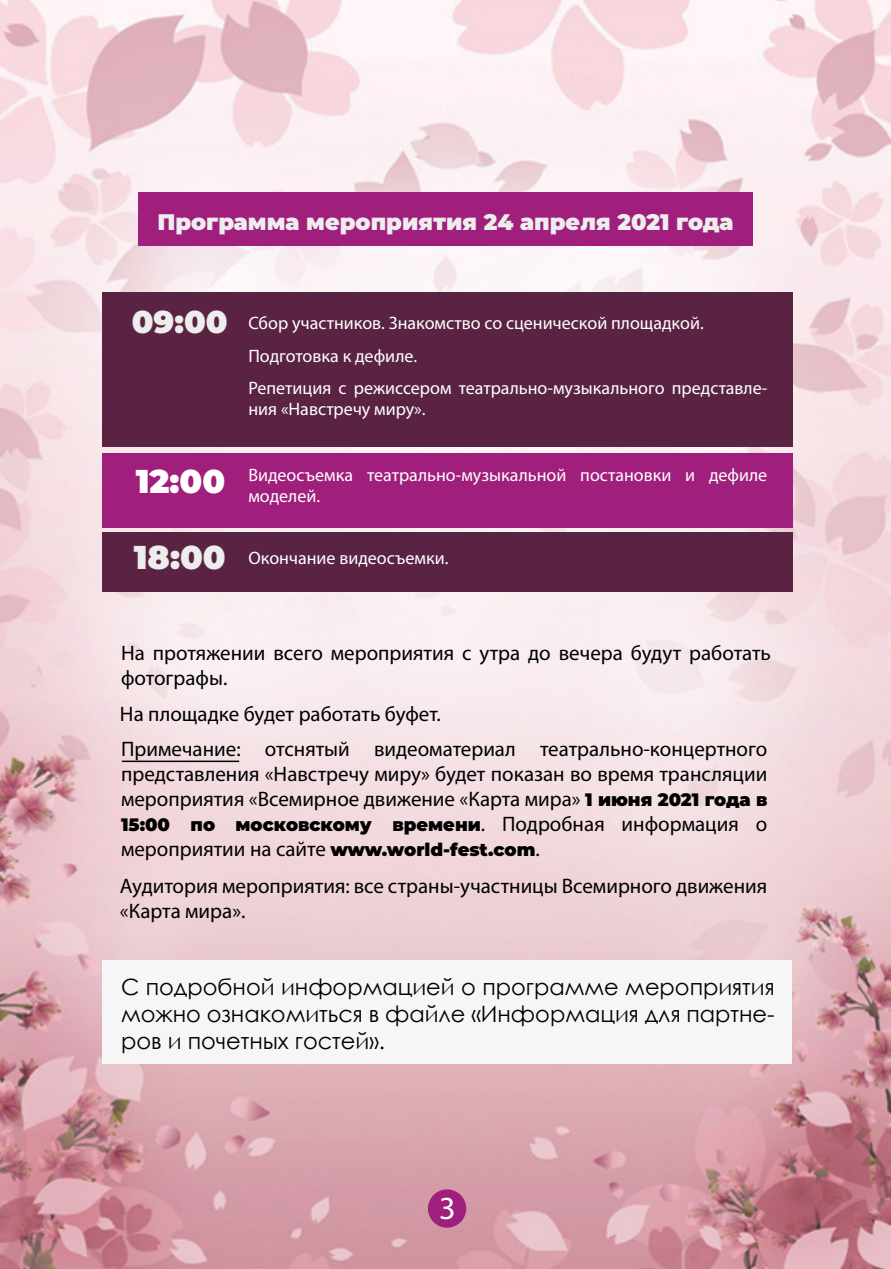
<style>
.page{position:relative;width:891px;height:1269px;background:#fff}
.page>*{position:absolute;margin:0;border:0;box-sizing:border-box;transform-origin:0 0}
.t1{font:900 33px "Montserrat";color:#fff}
.t2{font:900 33px "Montserrat";color:#ededed}
.t3{font:32.25px "Myriad Pro";color:#fff}
.t4{font:900 31.5px "Montserrat";color:#ededed}
.t5{font:22.5px/27px "Century Gothic";color:#000;text-align:justify}
.t6{font:900 22.5px "Montserrat";color:#ededed}
.t7{font:21px/25.2px "Myriad Pro";color:#000}
.t8{font:18px/32.1px "Myriad Pro";color:#fff}
.t9{font:900 18px "Montserrat";color:#000}
.s1{font-family:"Montserrat";font-weight:900;font-size:18px}
.s2{font-family:"Myriad Pro";font-weight:400;font-size:21px}
</style>
<div class="page">
<img style="left:0;top:0;width:891px;height:1269px">
<div style="left:102px;top:533px;width:691px;height:59px;background:#5b2343"></div>
<div style="left:102px;top:293px;width:691px;height:154px;background:#5b2343"></div>
<div style="left:102px;top:453px;width:691px;height:75px;background:#a01f7c"></div>
<div style="left:102px;top:961px;width:690px;height:103px;background:#f6f6f6"></div>
<hr style="left:122px;top:761px;width:117px;height:1px;background:#000">
<div style="left:138px;top:192px;width:615px;height:54px;background:#a01f7c"></div>
<div style="left:428px;top:1189px;width:38px;height:39px;background:#a01f7c;border-radius:50%"></div>
<p class="t6" style="left:157px;top:205px;width:578px">Программа мероприятия 24 апреля 2021 года</p>
<h3 class="t4" style="left:132px;top:298px;width:97px">09:00</h3>
<h1 class="t1" style="left:136px;top:456px;width:91px">12:00</h1>
<h1 class="t2" style="left:134px;top:533px;width:93px">18:00</h1>
<p class="t8" style="left:248px;top:307px;width:520px">Сбор участников. Знакомство со сценической площадкой.<br>Подготовка к дефиле.<br>Репетиция с режиссером театрально-музыкального представле-</p>
<p class="t8" style="left:248px;top:392px;width:179px">ния «Навстречу миру».</p>
<p class="t8" style="left:248px;top:464px;width:520px;line-height:21px">Видеосъемка театрально-музыкальной постановки и дефиле моделей.</p>
<p class="t8" style="left:248px;top:541px;width:201px">Окончание видеосъемки.</p>
<p class="t7" style="left:121px;top:640px;width:651px">На протяжении всего мероприятия с утра до вечера будут работать фотографы.</p>
<p class="t7" style="left:120px;top:696px;width:649px;line-height:34.7px">На площадке будет работать буфет.<br>Примечание: отснятый видеоматериал театрально-концертного</p>
<p class="t7" style="left:121px;top:761px;width:648px">представления «Навстречу миру» будет показан во время трансляции мероприятия «Всемирное движение «Карта мира» <span class="s1">1 июня 2021 года в</span></p>
<p class="t9" style="left:121px;top:811px;width:648px">15:00 по московскому времени<span class="s2">. Подробная информация о</span></p>
<p class="t7" style="left:120px;top:831px;width:649px;line-height:36.5px">мероприятии на сайте <span class="s1">www.world-fest.com</span>.<br>Аудитория мероприятия: все страны-участницы Всемирного движения</p>
<p class="t7" style="left:120px;top:898px;width:127px">«Карта мира».</p>
<p class="t5" style="left:121px;top:973px;width:655px">С подробной информацией о программе мероприятия можно ознакомиться в файле «Информация для партне&shy;ров и почетных гостей».</p>
<h2 class="t3" style="left:439px;top:1189px;width:18px">3</h2>
</div>
